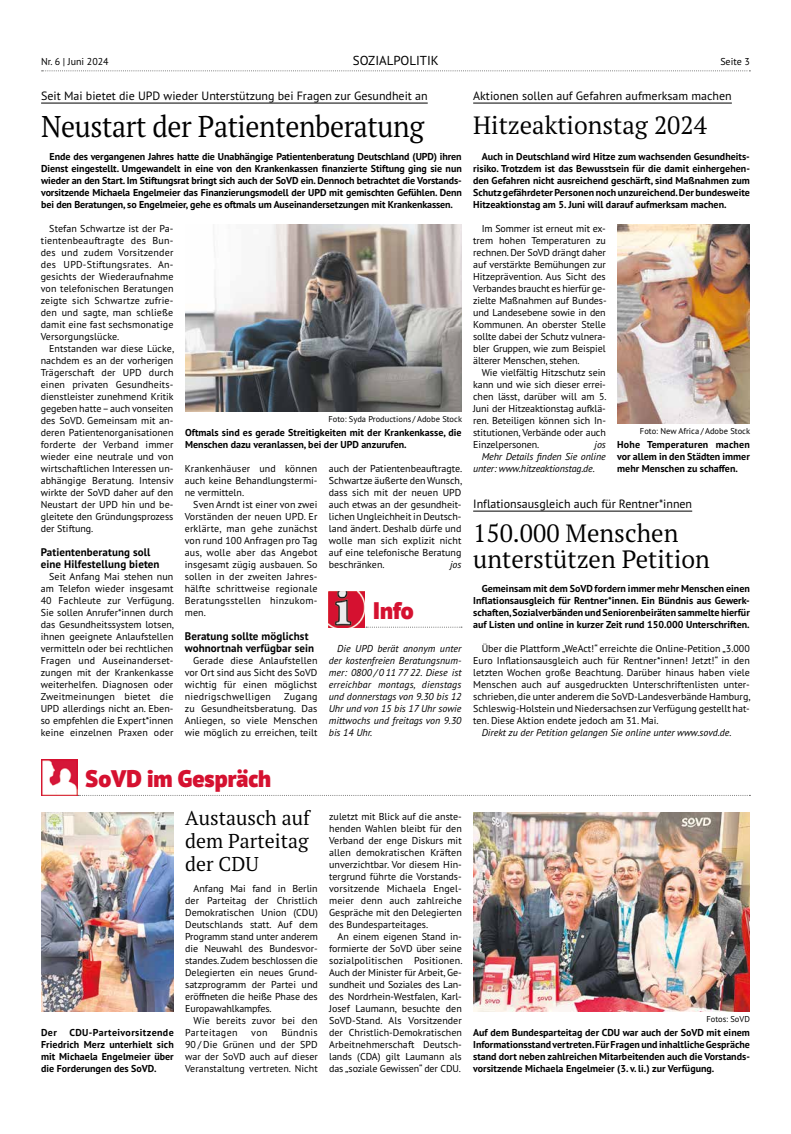
<style>
.page{position:relative;width:791px;height:1134px;background:#fff}
.page>*{position:absolute;margin:0;border:0;box-sizing:border-box;transform-origin:0 0}
.t1{font:30px "PT Serif Pro";letter-spacing:-.015em;color:#000;scale:.94 1}
.t2{font:25px/26px "PT Serif Pro";color:#000}
.t3{font:900 24px "PT Sans Pro";color:#d51130}
.t4{font:20px/23px "PT Serif Pro";color:#000;text-align:justify}
.t5{font:13px "PT Sans Pro";color:#000}
.t6{font:12px "PT Sans Pro";color:#000}
.t7{font:700 11px/12px "PT Sans Pro";letter-spacing:.01em;color:#000}
.t8{font:10px/12px "PT Sans Pro";color:#000;text-align:justify}
.t9{font:700 10px/12px "PT Sans Pro";color:#000;text-align:justify}
.t10{font:italic 10px/12px "PT Sans Pro";color:#000;text-align:justify}
.t11{font:8.5px "PT Sans Pro";color:#000}
</style>
<div class="page">
<img style="left:41px;top:760px;width:36px;height:36px">
<svg style="left:78px;top:795px;width:672px;height:1px"></svg>
<img style="left:473px;top:812px;width:277px;height:200px">
<img style="left:41px;top:812px;width:133px;height:199px">
<hr style="left:41px;top:103px;width:387px;height:1px;background:#000">
<img style="left:185px;top:225px;width:277px;height:187px">
<hr style="left:473px;top:511px;width:219px;height:1px;background:#000">
<hr style="left:473px;top:103px;width:259px;height:1px;background:#000">
<img style="left:329px;top:592px;width:36px;height:36px">
<svg style="left:366px;top:627px;width:96px;height:1px"></svg>
<img style="left:617px;top:225px;width:133px;height:199px">
<svg style="left:42px;top:70px;width:708px;height:1px"></svg>
<p class="t8" style="left:41px;top:55px;width:69px">Nr. 6 | Juni 2024</p>
<h3 class="t5" style="left:353px;top:52px;width:88px">SOZIALPOLITIK</h3>
<p class="t8" style="left:720px;top:55px;width:31px">Seite 3</p>
<p class="t6" style="left:41px;top:88px;width:388px">Seit Mai bietet die UPD wieder Unterstützung bei Fragen zur Gesundheit an</p>
<h1 class="t1" style="left:41px;top:106px;width:409px">Neustart der Patientenberatung</h1>
<p class="t9" style="left:41px;top:150px;width:422px;text-indent:8px">Ende des vergangenen Jahres hatte die Unabhängige Patientenberatung Deutschland (UPD) ihren Dienst eingestellt. Umgewandelt in eine von den Krankenkassen finanzierte Stiftung ging sie nun wieder an den Start. Im Stiftungsrat bringt sich auch der SoVD ein. Dennoch betrachtet die Vorstands&shy;vorsitzende Michaela Engelmeier das Finanzierungsmodell der UPD mit gemischten Gefühlen. Denn bei den Beratungen, so Engelmeier, gehe es oftmals um Auseinandersetzungen mit Krankenkassen.</p>
<p class="t8" style="left:41px;top:222px;width:134px;text-indent:8px">Stefan Schwartze ist der Pa&shy;tientenbeauftragte des Bun&shy;des und zudem Vorsitzender des UPD-Stiftungsrates. An&shy;gesichts der Wiederaufnahme von telefonischen Beratungen zeigte sich Schwartze zufrie&shy;den und sagte, man schließe damit eine fast sechsmonatige Versorgungslücke.</p>
<p class="t8" style="left:41px;top:342px;width:135px;text-indent:8px">Entstanden war diese Lücke, nachdem es an der vorherigen Trägerschaft der UPD durch einen privaten Gesundheits&shy;dienstleister zunehmend Kritik gegeben hatte – auch vonseiten des SoVD. Gemeinsam mit an&shy;deren Patientenorganisationen forderte der Verband immer wieder eine neutrale und von wirtschaftlichen Interessen un&shy;abhängige Beratung. Intensiv wirkte der SoVD daher auf den Neustart der UPD hin und be&shy;gleitete den Gründungsprozess der Stiftung.</p>
<p class="t7" style="left:41px;top:546px;width:120px">Patientenberatung soll eine Hilfestellung bieten</p>
<p class="t8" style="left:41px;top:570px;width:135px;text-indent:9px">Seit Anfang Mai stehen nun am Telefon wieder insgesamt 40 Fachleute zur Verfügung.<br>Sie sollen Anrufer*innen durch das Gesundheitssystem lotsen, ihnen geeignete Anlaufstellen vermitteln oder bei rechtlichen Fragen und Auseinanderset&shy;zungen mit der Krankenkasse weiterhelfen. Diagnosen oder Zweitmeinungen bietet die UPD allerdings nicht an. Eben&shy;so empfehlen die Expert*innen keine einzelnen Praxen oder</p>
<p class="t11" style="left:328px;top:413px;width:135px">Foto: Syda Productions / Adobe Stock</p>
<p class="t9" style="left:185px;top:426px;width:278px">Oftmals sind es gerade Streitigkeiten mit der Krankenkasse, die<br>Menschen dazu veranlassen, bei der UPD anzurufen.</p>
<p class="t8" style="left:329px;top:462px;width:135px">auch der Patientenbeauftragte.<br>Schwartze äußerte den Wunsch, dass sich mit der neuen UPD auch etwas an der gesundheit&shy;lichen Ungleichheit in Deutsch&shy;land ändert. Deshalb dürfe und wolle man sich explizit nicht auf eine telefonische Beratung beschränken.</p>
<p class="t8" style="left:185px;top:462px;width:134px">Krankenhäuser und können auch keine Behandlungstermi&shy;ne vermitteln.</p>
<p class="t8" style="left:185px;top:498px;width:134px;text-indent:8px">Sven Arndt ist einer von zwei Vorständen der neuen UPD. Er erklärte, man gehe zunächst von rund 100 Anfragen pro Tag aus, wolle aber das Angebot insgesamt zügig ausbauen. So sollen in der zweiten Jahres&shy;hälfte schrittweise regionale Beratungsstellen hinzukom&shy;men.</p>
<p class="t7" style="left:185px;top:630px;width:131px">Beratung sollte möglichst wohnortnah verfügbar sein</p>
<p class="t8" style="left:185px;top:654px;width:134px;text-indent:8px">Gerade diese Anlaufstellen vor Ort sind aus Sicht des SoVD wichtig für einen möglichst niedrigschwelligen</p>
<p class="t10" style="left:450px;top:558px;width:13px">jos</p>
<h3 class="t3" style="left:373px;top:594px;width:42px">Info</h3>
<p class="t10" style="left:329px;top:642px;width:134px;text-indent:8px">Die UPD berät anonym unter der kostenfreien Beratungsnum&shy;mer: 0800 / 0 11 77 22. Diese ist erreichbar montags, dienstags und donnerstags von 9.30 bis 12<br>Uhr und von 15 bis 17 Uhr sowie mittwochs und freitags von 9.30 bis 14 Uhr.</p>
<p class="t8" style="left:185px;top:690px;width:134px;text-indent:99px">Zugang zu Gesundheitsberatung. Das Anliegen, so viele Menschen wie möglich zu erreichen, teilt</p>
<p class="t6" style="left:473px;top:88px;width:260px">Aktionen sollen auf Gefahren aufmerksam machen</p>
<h2 class="t2" style="left:473px;top:112px;width:235px">Hitzeaktionstag 2024</h2>
<p class="t9" style="left:473px;top:150px;width:278px;text-indent:8px">Auch in Deutschland wird Hitze zum wachsenden Gesundheits&shy;risiko. Trotzdem ist das Bewusstsein für die damit einhergehen&shy;den Gefahren nicht ausreichend geschärft, sind Maßnahmen zum Schutz gefährdeter Personen noch unzureichend. Der bundesweite Hitzeaktionstag am 5. Juni will darauf aufmerksam machen.</p>
<p class="t8" style="left:473px;top:222px;width:135px;text-indent:8px">Im Sommer ist erneut mit ex&shy;trem hohen Temperaturen zu rechnen. Der SoVD drängt daher auf verstärkte Bemühungen zur Hitzeprävention. Aus Sicht des Verbandes braucht es hierfür ge&shy;zielte Maßnahmen auf Bundes&shy;und Landesebene sowie in den Kommunen. An oberster Stelle sollte dabei der Schutz vulnera&shy;bler Gruppen, wie zum Beispiel älterer Menschen, stehen.</p>
<p class="t8" style="left:473px;top:366px;width:135px;text-indent:8px">Wie vielfältig Hitzschutz sein kann und wie sich dieser errei&shy;chen lässt, darüber will am 5.<br>Juni der Hitzeaktionstag aufklä&shy;ren. Beteiligen können sich In&shy;stitutionen, Verbände oder auch Einzelpersonen.</p>
<p class="t10" style="left:595px;top:438px;width:13px">jos</p>
<p class="t10" style="left:482px;top:450px;width:126px">Mehr Details finden Sie online</p>
<p class="t10" style="left:473px;top:462px;width:123px">unter: www.hitzeaktionstag.de.</p>
<p class="t11" style="left:640px;top:425px;width:112px">Foto: New Africa / Adobe Stock</p>
<p class="t9" style="left:617px;top:438px;width:134px">Hohe Temperaturen machen vor allem in den Städten immer mehr Menschen zu schaffen.</p>
<p class="t6" style="left:473px;top:496px;width:221px">Inflationsausgleich auch für Rentner*innen</p>
<h2 class="t2" style="left:473px;top:520px;width:238px">150.000 Menschen unterstützen Petition</h2>
<p class="t9" style="left:473px;top:582px;width:278px;text-indent:8px">Gemeinsam mit dem SoVD fordern immer mehr Menschen einen Inflationsausgleich für Rentner*innen. Ein Bündnis aus Gewerk&shy;schaften, Sozialverbänden und Seniorenbeiräten sammelte hierfür auf Listen und online in kurzer Zeit rund 150.000 Unterschriften.</p>
<p class="t8" style="left:473px;top:642px;width:279px;text-indent:8px">Über die Plattform „WeAct!“ erreichte die Online-Petition „3.000<br>Euro Inflationsausgleich auch für Rentner*innen! Jetzt!“ in den letzten Wochen große Beachtung. Darüber hinaus haben viele Menschen auch auf ausgedruckten Unterschriftenlisten unter&shy;schrieben, die unter anderem die SoVD-Landesverbände Hamburg, Schleswig-Holstein und Niedersachsen zur Verfügung gestellt hat&shy;ten. Diese Aktion endete jedoch am 31. Mai.</p>
<p class="t10" style="left:482px;top:726px;width:251px">Direkt zu der Petition gelangen Sie online unter www.sovd.de.</p>
<h3 class="t3" style="left:86px;top:762px;width:187px">SoVD im Gespräch</h3>
<p class="t9" style="left:41px;top:1026px;width:134px;text-indent:28px">CDU-Parteivorsitzende Friedrich Merz unterhielt sich mit Michaela Engelmeier über die Forderungen des SoVD.</p>
<p class="t9" style="left:41px;top:1026px;width:17px">Der</p>
<h3 class="t4" style="left:185px;top:806px;width:126px">Austausch auf dem Parteitag der CDU</h3>
<p class="t8" style="left:329px;top:810px;width:134px">zuletzt mit Blick auf die anste&shy;henden Wahlen bleibt für den Verband der enge Diskurs mit allen demokratischen Kräften unverzichtbar. Vor diesem Hin&shy;tergrund führte die Vorstands&shy;vorsitzende Michaela Engel&shy;meier denn auch zahlreiche Gespräche mit den Delegierten des Bundesparteitages.</p>
<p class="t8" style="left:329px;top:930px;width:135px;text-indent:8px">An einem eigenen Stand in&shy;formierte der SoVD über seine sozialpolitischen Positionen.<br>Auch der Minister für Arbeit, Ge&shy;sundheit und Soziales des Lan&shy;des Nordrhein-Westfalen, Karl-Josef Laumann, besuchte den SoVD-Stand. Als Vorsitzender der Christlich-Demokratischen Arbeitnehmerschaft Deutsch&shy;lands (CDA) gilt Laumann als das „soziale Gewissen“ der CDU.</p>
<p class="t8" style="left:185px;top:882px;width:134px;text-indent:8px">Anfang Mai fand in Berlin der Parteitag der Christlich Demokratischen Union (CDU)<br>Deutschlands statt. Auf dem Programm stand unter anderem die Neuwahl des Bundesvor&shy;standes. Zudem beschlossen die Delegierten ein neues Grund&shy;satzprogramm der Partei und eröffneten die heiße Phase des Europawahlkampfes.</p>
<p class="t8" style="left:185px;top:1014px;width:134px;text-indent:8px">Wie bereits zuvor bei den<br>Parteitagen</p>
<p class="t8" style="left:185px;top:1026px;width:134px;text-indent:96px">Bündnis 90 / Die Grünen und der SPD war der SoVD auch auf dieser Veranstaltung vertreten. Nicht</p>
<p class="t8" style="left:251px;top:1026px;width:18px">von</p>
<p class="t11" style="left:706px;top:1013px;width:45px">Fotos: SoVD</p>
<p class="t9" style="left:473px;top:1026px;width:278px">Auf dem Bundesparteitag der CDU war auch der SoVD mit einem Informationsstand vertreten. Für Fragen und inhaltliche Gespräche stand dort neben zahlreichen Mitarbeitenden auch die Vorstands&shy;vorsitzende Michaela Engelmeier (3. v. li.) zur Verfügung.</p>
</div>
